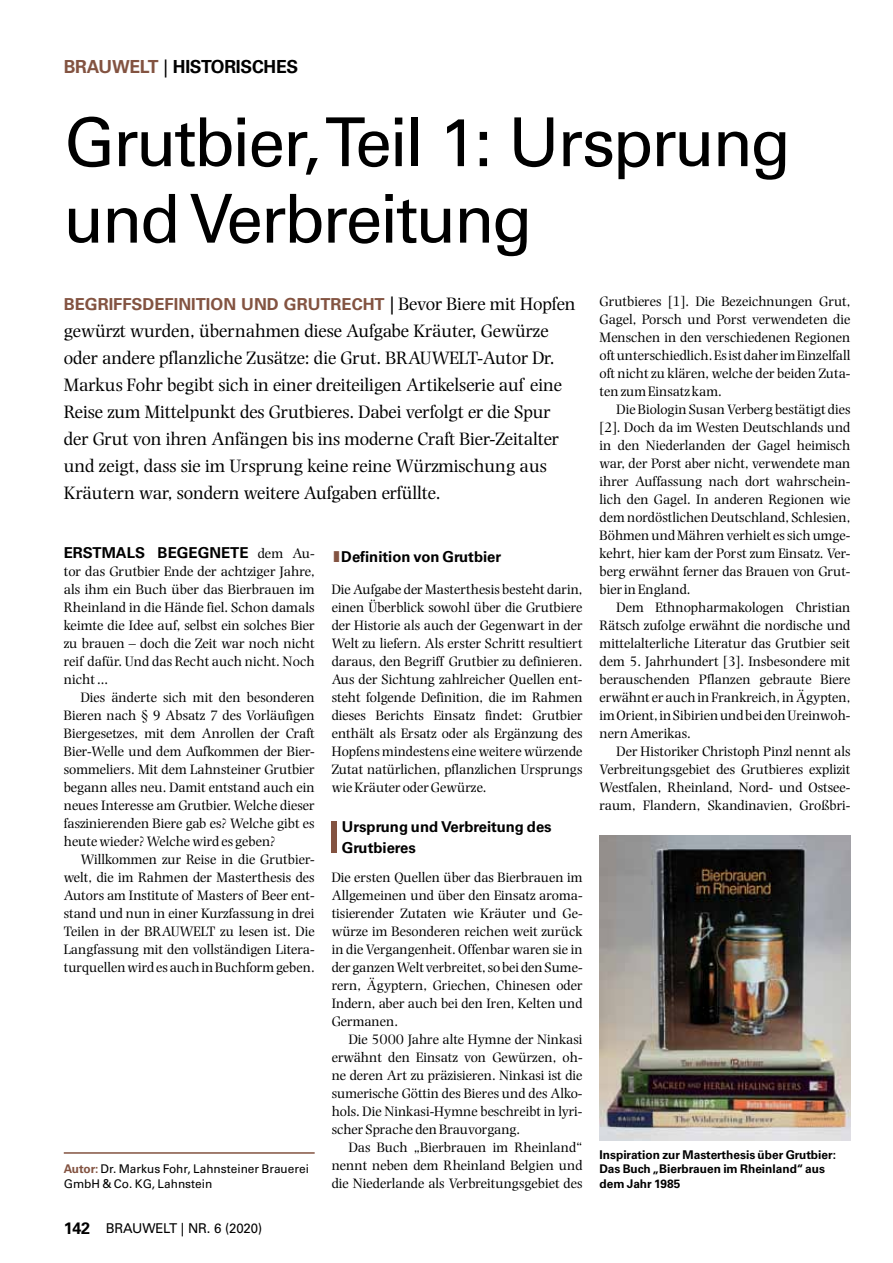
<style>
.page{position:relative;width:893px;height:1263px;background:#fff}
.page>*{position:absolute;margin:0;border:0;box-sizing:border-box;transform-origin:0 0}
.t1{font:67.5px/76.5px "Univers";letter-spacing:-.035em;color:#000}
.t2{font:44.1px "Univers";color:#835341;scale:1.23 1}
.t3{font:18.75px/27px "Photina";letter-spacing:-.005em;color:#000}
.t4{font:700 18px "Univers";letter-spacing:-.015em;color:#000}
.t5{font:700 16.5px "Univers";color:#835341}
.t6{font:700 15px/21px "Univers";color:#000}
.t7{font:14.25px/18px "Photina";color:#000;text-align:justify}
.t8{font:13.5px "Univers";letter-spacing:-.015em;color:#000}
.t9{font:700 12px/14.4px "Univers";color:#000}
.t10{font:12px/15px "Univers";color:#000}
.s1{color:#835341}
.s2{font-weight:400}
.s3{font-weight:400;font-size:18px;color:#000}
.s4{font-family:"Photina";font-weight:400;font-size:18.75px;color:#000}
.s5{font-family:"Photina";font-weight:400;font-size:14.25px}
.s6{font-weight:700;color:#835341}
.s7{font-weight:700;font-size:16.5px}
</style>
<div class="page">
<hr style="left:64px;top:1152px;width:251px;height:2px;background:#835341">
<img style="left:600px;top:835px;width:250px;height:306px">
<p class="t4" style="left:64px;top:56px;width:236px"><span class="s1">BRAUWELT</span> <span class="s2">|</span> Historisches</p>
<h1 class="t1" style="left:64px;top:104px;width:729px">Grutbier, Teil 1: U rsprung und Verbreitung</h1>
<p class="t5" style="left:64px;top:294px;width:513px">Begriffsdefinition und Grutrecht <span class="s3">|</span> <span class="s4">Bevor Biere mit Hopfen</span></p>
<p class="t3" style="left:64px;top:317px;width:500px">gewürzt wurden, übernahmen diese Aufgabe Kräuter, Gewürze oder andere pflanzliche Zusätze: die Grut. BRAUWELT-Autor Dr.<br>Markus Fohr begibt sich in einer dreiteiligen Artikelserie auf eine Reise zum Mittelpunkt des Grutbieres. Dabei verfolgt er die Spur der Grut von ihren Anfängen bis ins moderne Craft Bier-Zeitalter und zeigt, dass sie im Ursprung keine reine Würzmischung aus Kräutern war, sondern weitere Aufgaben erfüllte.</p>
<p class="t6" style="left:64px;top:542px;width:252px">Erstmals begegnete <span class="s5">dem Au-</span></p>
<p class="t7" style="left:64px;top:562px;width:252px">tor das Grutbier Ende der achtziger Jahre, als ihm ein Buch über das Bierbrauen im Rheinland in die Hände fiel. Schon damals keimte die Idee auf, selbst ein solches Bier zu brauen – doch die Zeit war noch nicht reif dafür. Und das Recht auch nicht. Noch nicht …</p>
<p class="t7" style="left:64px;top:688px;width:252px;text-indent:17px">Dies änderte sich mit den besonderen Bieren nach § 9 Absatz 7 des Vorläufigen Biergesetzes, mit dem Anrollen der Craft Bier-Welle und dem Aufkommen der Bier&shy;sommeliers. Mit dem Lahnsteiner Grutbier begann alles neu. Damit entstand auch ein neues Interesse am Grutbier. Welche dieser faszinierenden Biere gab es? Welche gibt es heute wieder? Welche wird es geben?</p>
<p class="t7" style="left:64px;top:850px;width:252px;text-indent:17px">Willkommen zur Reise in die Grutbier&shy;welt, die im Rahmen der Masterthesis des Autors am Institute of Masters of Beer ent&shy;stand und nun in einer Kurzfassung in drei Teilen in der BRAUWELT zu lesen ist. Die Langfassung mit den vollständigen Litera&shy;turquellen wird es auch in Buchform geben.</p>
<p class="t10" style="left:64px;top:1161px;width:247px"><span class="s6">Autor:</span> Dr. Markus Fohr, Lahnsteiner Brauerei<br>GmbH &amp; Co. KG, Lahnstein</p>
<p class="t8" style="left:64px;top:1221px;width:200px"><span class="s7">142</span> Brauwelt | Nr. 6 (2020)</p>
<p class="t6" style="left:332px;top:546px;width:171px"><span class="s1">l</span>Definition von Grutbier</p>
<p class="t7" style="left:332px;top:580px;width:252px">Die Aufgabe der Masterthesis besteht darin, einen Überblick sowohl über die Grutbiere der Historie als auch der Gegenwart in der Welt zu liefern. Als erster Schritt resultiert daraus, den Begriff Grutbier zu definieren.<br>Aus der Sichtung zahlreicher Quellen ent&shy;steht folgende Definition, die im Rahmen dieses Berichts Einsatz findet: Grutbier enthält als Ersatz oder als Ergänzung des Hopfens mindestens eine weitere würzende Zutat natürlichen, pflanzlichen Ursprungs wie Kräuter oder Gewürze.</p>
<h2 class="t2" style="left:327px;top:811px;width:14px">l</h2>
<p class="t6" style="left:342px;top:816px;width:211px">Ursprung und Verbreitung des<br>Grutbieres</p>
<p class="t7" style="left:332px;top:868px;width:252px">Die ersten Quellen über das Bierbrauen im Allgemeinen und über den Einsatz aroma&shy;tisierender Zutaten wie Kräuter und Ge&shy;würze im Besonderen reichen weit zurück in die Vergangenheit. Offenbar waren sie in der ganzen Welt verbreitet, so bei den Sume&shy;rern, Ägyptern, Griechen, Chinesen oder Indern, aber auch bei den Iren, Kelten und Germanen.</p>
<p class="t7" style="left:332px;top:1030px;width:252px;text-indent:17px">Die 5000 Jahre alte Hymne der Ninkasi erwähnt den Einsatz von Gewürzen, oh&shy;ne deren Art zu präzisieren. Ninkasi ist die sumerische Göttin des Bieres und des Alko&shy;hols. Die Ninkasi-Hymne beschreibt in lyri&shy;scher Sprache den Brauvorgang.</p>
<p class="t7" style="left:332px;top:1138px;width:252px;text-indent:17px">Das Buch „Bierbrauen im Rheinland“ nennt neben dem Rheinland Belgien und die Niederlande als Verbreitungsgebiet des</p>
<p class="t7" style="left:600px;top:292px;width:252px">Grutbieres [1]. Die Bezeichnungen Grut, Gagel, Porsch und Porst verwendeten die Menschen in den verschiedenen Regionen oft unterschiedlich. Es ist daher im Einzelfall oft nicht zu klären, welche der beiden Zuta&shy;ten zum Einsatz kam.</p>
<p class="t7" style="left:600px;top:400px;width:252px;text-indent:17px">Die Biologin Susan Verberg bestätigt dies [2]. Doch da im Westen Deutschlands und in den Niederlanden der Gagel heimisch war, der Porst aber nicht, verwendete man ihrer Auffassung nach dort wahrschein&shy;lich den Gagel. In anderen Regionen wie dem nordöstlichen Deutschland, Schlesien, Böhmen und Mähren verhielt es sich umge&shy;kehrt, hier kam der Porst zum Einsatz. Ver&shy;berg erwähnt ferner das Brauen von Grut&shy;bier in England.</p>
<p class="t7" style="left:600px;top:598px;width:252px;text-indent:17px">Dem Ethnopharmakologen Christian Rätsch zufolge erwähnt die nordische und mittelalterliche Literatur das Grutbier seit dem 5. Jahrhundert [3]. Insbesondere mit berauschenden Pflanzen gebraute Biere erwähnt er auch in Frankreich, in Ägypten, im Orient, in Sibirien und bei den Ureinwoh&shy;nern Amerikas.</p>
<p class="t7" style="left:600px;top:742px;width:252px;text-indent:17px">Der Historiker Christoph Pinzl nennt als Verbreitungsgebiet des Grutbieres explizit Westfalen, Rheinland, Nord- und Ostsee&shy;raum, Flandern, Skandinavien, Großbri-</p>
<p class="t9" style="left:600px;top:1147px;width:238px">Inspiration zur Masterthesis über Grutbier:<br>Das Buch „Bierbrauen im Rheinland“ aus dem Jahr 1985</p>
</div>
